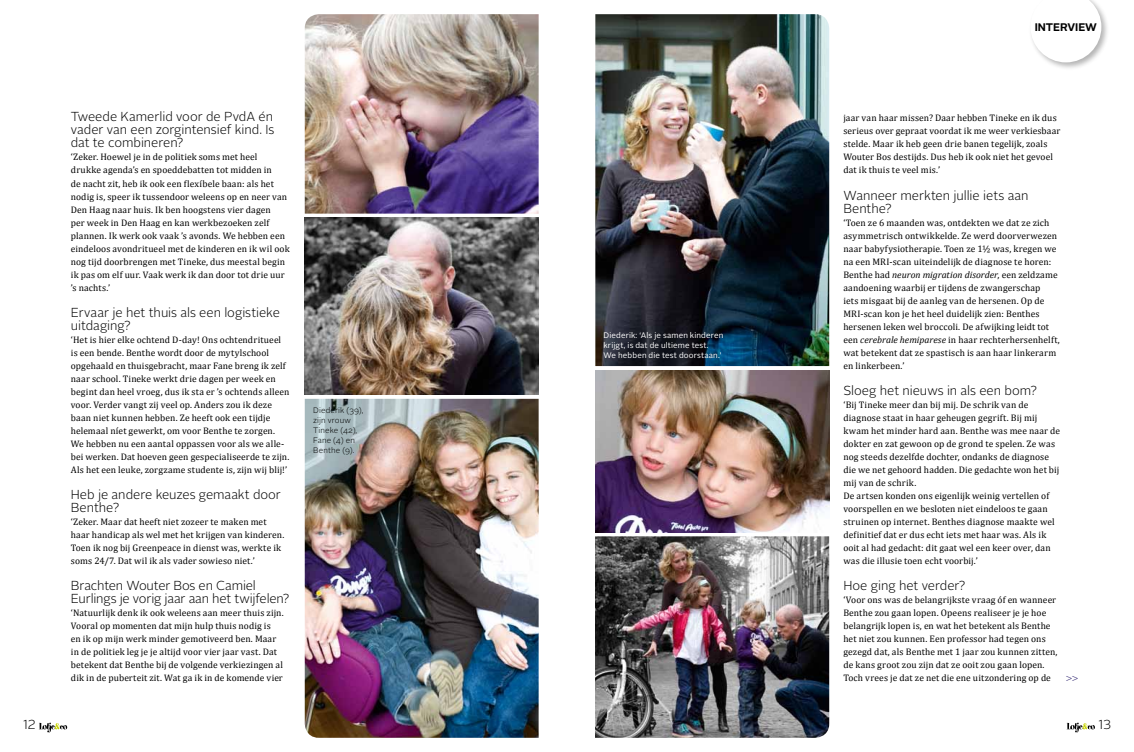
<style>
.page{position:relative;width:1134px;height:752px;background:#fff}
.page>*{position:absolute;margin:0;border:0;box-sizing:border-box;transform-origin:0 0}
.t1{font:300 13px/13px "Alright Sans";letter-spacing:-.005em;color:#000}
.t2{font:700 11px "Alright Sans";letter-spacing:-.005em;color:#000}
.t3{font:300 10px "Alright Sans";color:#392f77}
.t4{font:9.5px/13px "Cambria";letter-spacing:.01em;color:#000}
.t5{font:8px/10px "Alright Sans";letter-spacing:.015em;color:#fff}
.t6{font:300 8px/10px "Alright Sans";letter-spacing:.015em;color:#000}
.s1{font-style:italic}
</style>
<div class="page">
<img style="left:595px;top:536px;width:234px;height:201px">
<img style="left:305px;top:14px;width:234px;height:199px">
<img style="left:595px;top:14px;width:234px;height:352px">
<img style="left:595px;top:370px;width:234px;height:161px">
<img style="left:305px;top:218px;width:234px;height:176px">
<img style="left:305px;top:398px;width:234px;height:339px">
<svg style="left:39px;top:722px;width:28px;height:10px"></svg>
<svg style="left:1066px;top:722px;width:29px;height:10px"></svg>
<div style="left:1028px;top:0;width:81px;height:71px;background:#000;opacity:.3"></div>
<svg style="left:1030px;top:0;width:71px;height:62px"></svg>
<h1 class="t1" style="left:71px;top:111px;width:205px;text-align:justify">Tweede Kamerlid voor de PvdA én vader van een zorgintensief kind. Is dat te combineren?</h1>
<p class="t4" style="left:71px;top:151px;width:220px">‘Zeker. Hoewel je in de politiek soms met heel drukke agenda’s en spoeddebatten tot midden in<br>de nacht zit, heb ik ook een flexíbele baan: als het nodig is, speer ik tussendoor weleens op en neer van Den Haag naar huis. Ik ben hoogstens vier dagen<br>per week in Den Haag en kan werkbezoeken zelf plannen. Ik werk ook vaak ’s avonds. We hebben een eindeloos avondritueel met de kinderen en ik wil ook nog tijd doorbrengen met Tineke, dus meestal begin ik pas om elf uur. Vaak werk ik dan door tot drie uur ’s nachts.’</p>
<h1 class="t1" style="left:71px;top:306px;width:211px">Ervaar je het thuis als een logistieke uitdaging?</h1>
<p class="t4" style="left:71px;top:333px;width:220px">‘Het is hier elke ochtend D-day! Ons ochtendritueel is een bende. Benthe wordt door de mytylschool opgehaald en thuisgebracht, maar Fane breng ik zelf naar school. Tineke werkt drie dagen per week en begint dan heel vroeg, dus ik sta er ’s ochtends alleen voor. Verder vangt zij veel op. Anders zou ik deze baan niet kunnen hebben. Ze heeft ook een tijdje helemaal níet gewerkt, om voor Benthe te zorgen.<br>We hebben nu een aantal oppassen voor als we alle&shy;bei werken. Dat hoeven geen gespecialiseerde te zijn.<br>Als het een leuke, zorgzame studente is, zijn wij blij!’</p>
<h1 class="t1" style="left:71px;top:488px;width:212px">Heb je andere keuzes gemaakt door<br>Benthe?</h1>
<p class="t4" style="left:71px;top:515px;width:215px">‘Zeker. Maar dat heeft niet zozeer te maken met haar handicap als wel met het krijgen van kinderen.<br>Toen ik nog bij Greenpeace in dienst was, werkte ik soms 24/7. Dat wil ik als vader sowieso niet.’</p>
<h1 class="t1" style="left:71px;top:579px;width:220px">Brachten Wouter Bos en Camiel<br>Eurlings je vorig jaar aan het twijfelen?</h1>
<p class="t4" style="left:71px;top:606px;width:214px">‘Natuurlijk denk ik ook weleens aan meer thuis zijn.<br>Vooral op momenten dat mijn hulp thuis nodig is<br>en ik op mijn werk minder gemotiveerd ben. Maar in de politiek leg je je altijd voor vier jaar vast. Dat betekent dat Benthe bij de volgende verkiezingen al dik in de puberteit zit. Wat ga ik in de komende vier</p>
<p class="t6" style="left:313px;top:405px;width:52px">Diederik (39), zijn vrouw<br>Tineke (42),<br>Fane (4) en<br>Benthe (9).</p>
<p class="t5" style="left:603px;top:330px;width:121px">Diederik: ‘Als je samen kinderen krijgt, is dat de ultieme test.<br>We hebben die test doorstaan.’</p>
<p class="t2" style="left:1035px;top:19px;width:64px">INTERVIEW</p>
<p class="t4" style="left:843px;top:112px;width:219px">jaar van haar missen? Daar hebben Tineke en ik dus serieus over gepraat voordat ik me weer verkiesbaar stelde. Maar ik heb geen drie banen tegelijk, zoals Wouter Bos destijds. Dus heb ik ook niet het gevoel dat ik thuis te veel mis.’</p>
<h1 class="t1" style="left:843px;top:189px;width:187px">Wanneer merkten jullie iets aan<br>Benthe?</h1>
<p class="t4" style="left:843px;top:216px;width:218px">‘Toen ze 6 maanden was, ontdekten we dat ze zich asymmetrisch ontwikkelde. Ze werd doorverwezen naar babyfysiotherapie. Toen ze 1½ was, kregen we na een MRI-scan uiteindelijk de diagnose te horen:<br>Benthe had <span class="s1">neuron migration disorder</span>, een zeldzame aandoening waarbij er tijdens de zwangerschap<br>iets misgaat bij de aanleg van de hersenen. Op de MRI-scan kon je het heel duidelijk zien: Benthes hersenen leken wel broccoli. De afwijking leidt tot een <span class="s1">cerebrale hemiparese</span> in haar rechterhersenhelft, wat betekent dat ze spastisch is aan haar linkerarm en linkerbeen.’</p>
<h1 class="t1" style="left:843px;top:384px;width:195px">Sloeg het nieuws in als een bom?</h1>
<p class="t4" style="left:843px;top:398px;width:218px">‘Bij Tineke meer dan bij mij. De schrik van de diagnose staat in haar geheugen gegrift. Bij mij kwam het minder hard aan. Benthe was mee naar de dokter en zat gewoon op de grond te spelen. Ze was nog steeds dezelfde dochter, ondanks de diagnose die we net gehoord hadden. Die gedachte won het bij mij van de schrik.<br>De artsen konden ons eigenlijk weinig vertellen of voorspellen en we besloten niet eindeloos te gaan struinen op internet. Benthes diagnose maakte wel definitief dat er dus echt iets met haar was. Als ik ooit al had gedacht: dit gaat wel een keer over, dan was die illusie toen echt voorbij.’</p>
<h1 class="t1" style="left:843px;top:579px;width:123px">Hoe ging het verder?</h1>
<p class="t4" style="left:843px;top:593px;width:216px">‘Voor ons was de belangrijkste vraag óf en wanneer Benthe zou gaan lopen. Opeens realiseer je je hoe belangrijk lopen is, en wat het betekent als Benthe het niet zou kunnen. Een professor had tegen ons gezegd dat, als Benthe met 1 jaar zou kunnen zitten, de kans groot zou zijn dat ze ooit zou gaan lopen.<br>Toch vrees je dat ze net die ene uitzondering op de</p>
<p class="t3" style="left:1066px;top:670px;width:14px">&gt;&gt;</p>
<h1 class="t1" style="left:23px;top:718px;width:14px">12</h1>
<h1 class="t1" style="left:1098px;top:718px;width:15px">13</h1>
</div>
